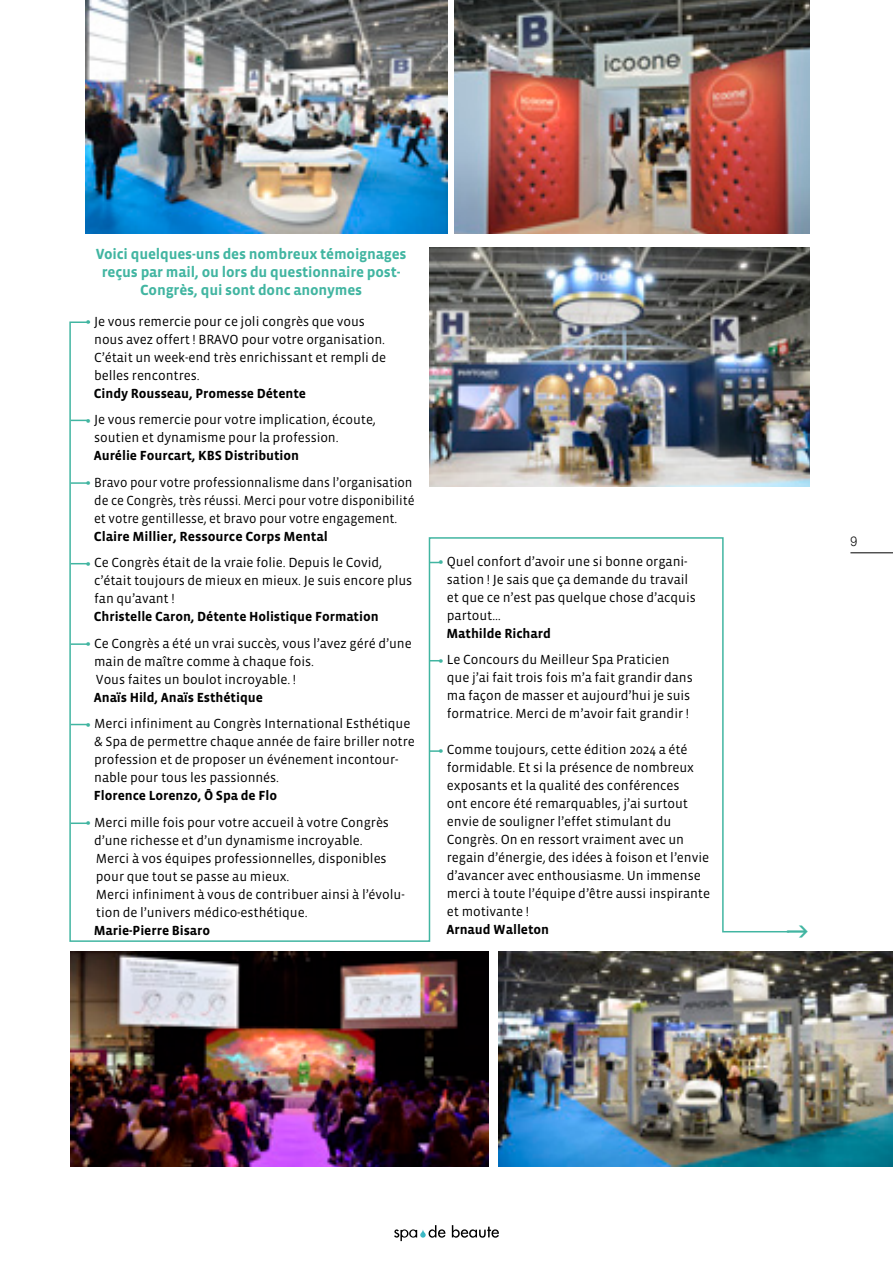
<style>
.page{position:relative;width:893px;height:1263px;background:#fff}
.page>*{position:absolute;margin:0;border:0;box-sizing:border-box;transform-origin:0 0}
.t1{font:700 15px/18px "Vista Sans";letter-spacing:-.01em;color:#41b5a1;text-align:center}
.t2{font:13.5px/18px "Vista Sans";letter-spacing:-.005em;color:#000}
.t3{font:700 13.5px "Vista Sans";letter-spacing:-.005em;color:#000}
.t4{font:300 13.5px "Helvetica Neue";color:#000;scale:.9 1}
.s1{font-size:18px;color:#41b5a1}
</style>
<div class="page">
<svg style="left:69px;top:321px;width:718px;height:621px"></svg>
<svg style="left:71px;top:420px;width:18px;height:1px"></svg>
<svg style="left:71px;top:482px;width:18px;height:2px"></svg>
<svg style="left:71px;top:563px;width:18px;height:1px"></svg>
<svg style="left:71px;top:643px;width:18px;height:2px"></svg>
<svg style="left:71px;top:724px;width:18px;height:1px"></svg>
<svg style="left:71px;top:822px;width:18px;height:2px"></svg>
<svg style="left:429px;top:562px;width:13px;height:1px"></svg>
<svg style="left:429px;top:660px;width:13px;height:1px"></svg>
<svg style="left:429px;top:750px;width:13px;height:2px"></svg>
<img style="left:71px;top:951px;width:417px;height:216px">
<img style="left:85px;top:0;width:363px;height:233px">
<img style="left:429px;top:248px;width:380px;height:239px">
<img style="left:454px;top:0;width:355px;height:233px">
<img style="left:499px;top:951px;width:394px;height:216px">
<svg style="left:394px;top:1225px;width:51px;height:16px"></svg>
<svg style="left:452px;top:1225px;width:47px;height:13px"></svg>
<hr style="left:850px;top:552px;width:43px;height:1px;background:#000">
<p class="t1" style="left:96px;top:245px;width:312px">Voici quelques-uns des nombreux témoignages reçus par mail, ou lors du questionnaire post-<br>Congrès, qui sont donc anonymes</p>
<p class="t2" style="left:94px;top:312px;width:294px;text-indent:-9px"><span class="s1">•</span> Je vous remercie pour ce joli congrès que vous nous avez offert ! BRAVO pour votre organisation.<br>C’était un week-end très enrichissant et rempli de belles rencontres.</p>
<p class="t3" style="left:94px;top:386px;width:214px">Cindy Rousseau, Promesse Détente</p>
<p class="t2" style="left:94px;top:411px;width:283px;text-indent:-9px"><span class="s1">•</span> Je vous remercie pour votre implication, écoute, soutien et dynamisme pour la profession.</p>
<p class="t3" style="left:94px;top:449px;width:207px">Aurélie Fourcart, KBS Distribution</p>
<p class="t2" style="left:94px;top:473px;width:322px;text-indent:-9px"><span class="s1">•</span> Bravo pour votre professionnalisme dans l’organisation de ce Congrès, très réussi. Merci pour votre disponibilité et votre gentillesse, et bravo pour votre engagement.</p>
<p class="t3" style="left:94px;top:529px;width:235px">Claire Millier, Ressource Corps Mental</p>
<p class="t2" style="left:94px;top:554px;width:320px;text-indent:-9px"><span class="s1">•</span> Ce Congrès était de la vraie folie. Depuis le Covid, c’était toujours de mieux en mieux. Je suis encore plus fan qu’avant !</p>
<p class="t3" style="left:94px;top:610px;width:286px">Christelle Caron, Détente Holistique Formation</p>
<p class="t2" style="left:94px;top:634px;width:319px;text-indent:-9px"><span class="s1">•</span> Ce Congrès a été un vrai succès, vous l’avez géré d’une main de maître comme à chaque fois.<br>Vous faites un boulot incroyable. !</p>
<p class="t3" style="left:94px;top:690px;width:171px">Anaïs Hild, Anaïs Esthétique</p>
<p class="t2" style="left:94px;top:715px;width:322px;text-indent:-9px"><span class="s1">•</span> Merci infiniment au Congrès International Esthétique &amp; Spa de permettre chaque année de faire briller notre profession et de proposer un événement incontour&shy;nable pour tous les passionnés.</p>
<p class="t3" style="left:94px;top:789px;width:185px">Florence Lorenzo, Ô Spa de Flo</p>
<p class="t2" style="left:94px;top:813px;width:312px;text-indent:-9px"><span class="s1">•</span> Merci mille fois pour votre accueil à votre Congrès d’une richesse et d’un dynamisme incroyable.<br>Merci à vos équipes professionnelles, disponibles pour que tout se passe au mieux.<br>Merci infiniment à vous de contribuer ainsi à l’évolu&shy;tion de l’univers médico-esthétique.</p>
<p class="t3" style="left:94px;top:923px;width:118px">Marie-Pierre Bisaro</p>
<p class="t2" style="left:447px;top:553px;width:250px;text-indent:-9px"><span class="s1">•</span> Quel confort d’avoir une si bonne organi&shy;sation ! Je sais que ça demande du travail et que ce n’est pas quelque chose d’acquis partout…</p>
<p class="t3" style="left:446px;top:626px;width:106px">Mathilde Richard</p>
<p class="t2" style="left:447px;top:651px;width:247px;text-indent:-9px"><span class="s1">•</span> Le Concours du Meilleur Spa Praticien que j’ai fait trois fois m’a fait grandir dans ma façon de masser et aujourd’hui je suis formatrice. Merci de m’avoir fait grandir !</p>
<p class="t2" style="left:447px;top:741px;width:265px;text-indent:-9px"><span class="s1">•</span> Comme toujours, cette édition 2024 a été formidable. Et si la présence de nombreux exposants et la qualité des conférences<br>ont encore été remarquables, j’ai surtout envie de souligner l’effet stimulant du Congrès. On en ressort vraiment avec un regain d’énergie, des idées à foison et l’envie d’avancer avec enthousiasme. Un immense merci à toute l’équipe d’être aussi inspirante et motivante !</p>
<p class="t3" style="left:446px;top:923px;width:104px">Arnaud Walleton</p>
<p class="t4" style="left:850px;top:533px;width:9px">9</p>
</div>
